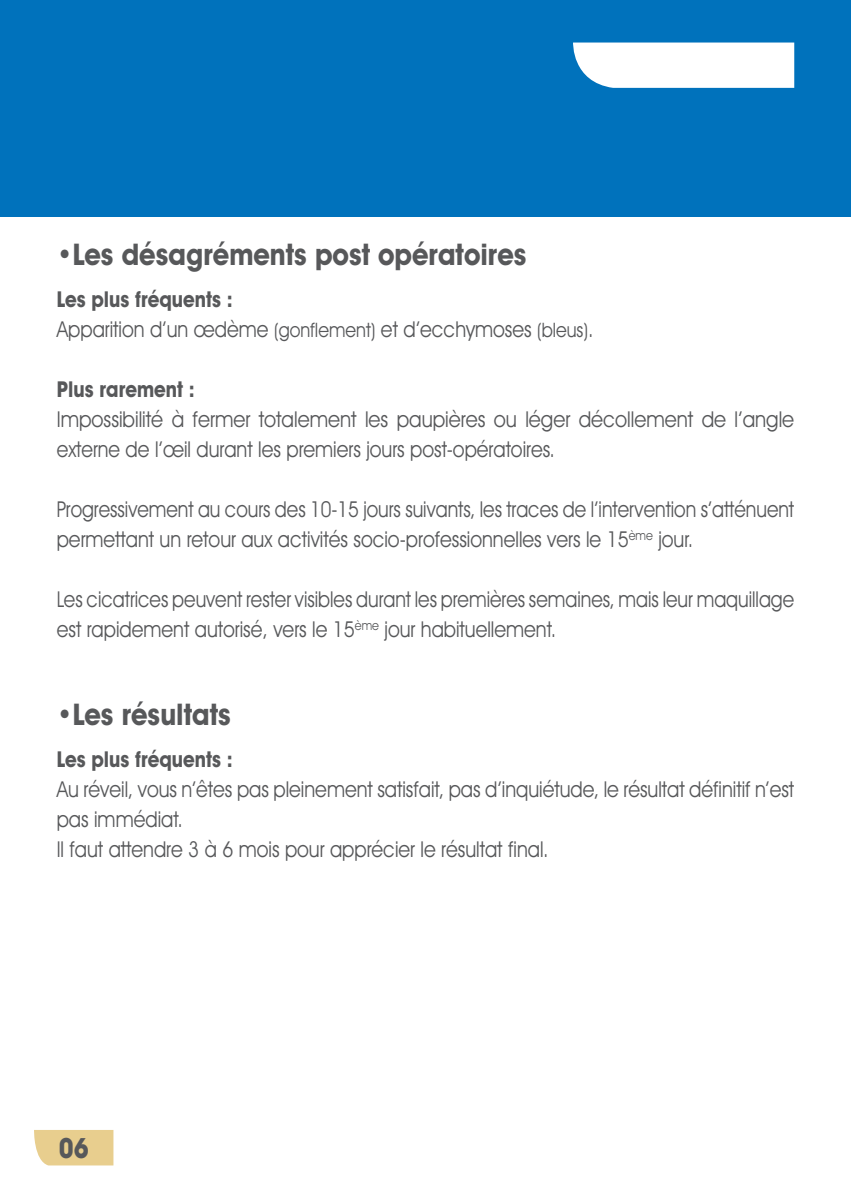
<style>
.page{position:relative;width:851px;height:1191px;background:#fff}
.page>*{position:absolute;margin:0;border:0;box-sizing:border-box;transform-origin:0 0}
.t1{font:700 30px "Avant Garde IT Cby BT";color:#57585a;scale:.9 1}
.t2{font:700 28px "Avant Garde IT Cby BT";color:#57585a;scale:.9 1}
.t3{font:22px/30px "Avant Garde IT Cby BT";color:#57585a;scale:.86 1}
.t4{font:22px/30px "Avant Garde IT Cby BT";color:#57585a;scale:.88 1}
.t5{font:22px/30px "Avant Garde IT Cby BT";color:#57585a;scale:.9 1}
.t6{font:700 22px "Avant Garde IT Cby BT";color:#57585a;scale:.87 1}
.s1{font-weight:700}
.s2{font-size:20px}
</style>
<div class="page">
<div style="left:34px;top:1130px;width:79px;height:35px;background:#e8ce8e"></div>
<div style="left:0;top:0;width:850px;height:217px;background:#0072bc"></div>
<div style="left:573px;top:43px;width:221px;height:45px;background:#fff"></div>
<h1 class="t1" style="left:57px;top:236px;width:523px">•Les désagréments post opératoires</h1>
<p class="t4" style="left:57px;top:284px;width:611px"><span class="s1">Les plus fréquents :<br></span>Apparition d’un œdème <span class="s2">(gonflement)</span> et d’ecchymoses <span class="s2">(bleus)</span>.</p>
<p class="t6" style="left:57px;top:376px;width:160px">Plus rarement :</p>
<p class="t5" style="left:57px;top:404px;width:820px">Impossibilité à fermer totalement les paupières ou léger décollement de l’angle externe de l’œil durant les premiers jours post-opératoires.</p>
<p class="t3" style="left:57px;top:494px;width:858px">Progressivement au cours des 10-15 jours suivants, les traces de l’intervention s’atténuent permettant un retour aux activités socio-professionnelles vers le 15<sup>ème</sup> jour.</p>
<p class="t3" style="left:57px;top:584px;width:859px">Les cicatrices peuvent rester visibles durant les premières semaines, mais leur maquillage est rapidement autorisé, vers le 15<sup>ème</sup> jour habituellement.</p>
<h1 class="t1" style="left:57px;top:696px;width:195px">•Les résultats</h1>
<p class="t6" style="left:57px;top:746px;width:204px">Les plus fréquents :</p>
<p class="t4" style="left:57px;top:774px;width:839px">Au réveil, vous n’êtes pas pleinement satisfait, pas d’inquiétude, le résultat définitif n’est pas immédiat.<br>Il faut attendre 3 à 6 mois pour apprécier le résultat final.</p>
<p class="t2" style="left:59px;top:1130px;width:35px">06</p>
</div>
